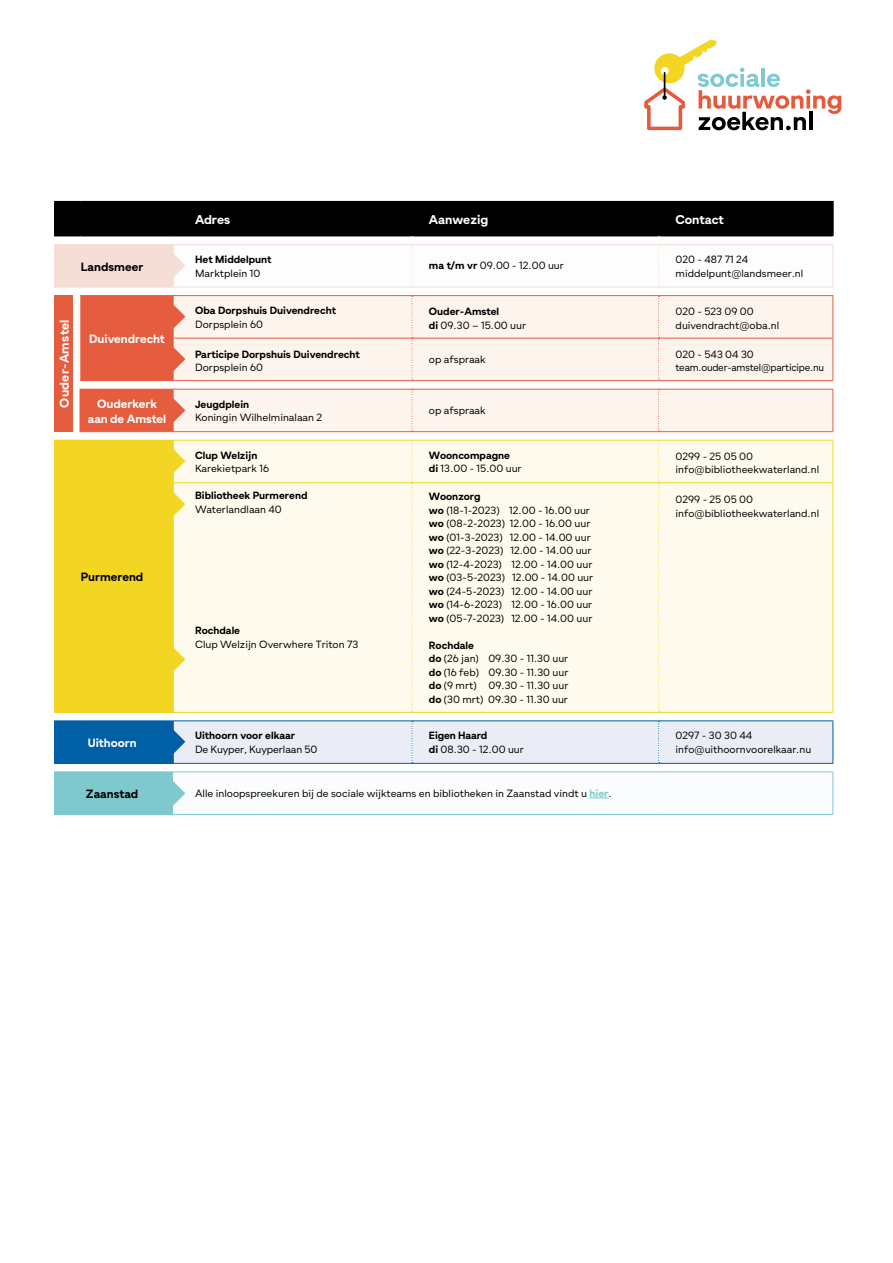
<style>
.page{position:relative;width:893px;height:1263px;background:#fff}
.page>*{position:absolute;margin:0;border:0;box-sizing:border-box;transform-origin:0 0}
.t1{font:700 12.75px "Gramatika";color:#fff}
.t2{font:700 12.75px "Gramatika";letter-spacing:.02em;color:#fff}
.t3{font:700 12px/15px "Gramatika";color:#fff;text-align:center}
.t4{font:700 12px "Gramatika";color:#000}
.t5{font:10.5px/13.5px "Gramatika";color:#000}
.t6{font:700 10.5px/13.5px "Gramatika";color:#000}
.t7{font:10.5px "Gramatika";letter-spacing:-.02em;color:#000;scale:.95 1}
.s1{font-weight:400}
.s2{font-weight:700}
.s3{font-weight:700;color:#7fc9ce}
</style>
<div class="page">
<svg style="left:644px;top:39px;width:197px;height:91px"></svg>
<div style="left:55px;top:772px;width:119px;height:42px;background:#7fc9ce"></div>
<div style="left:174px;top:772px;width:659px;height:42px;background:#fafcfd"></div>
<hr style="left:832px;top:772px;width:1px;height:42px;background:#7fc9ce">
<svg style="left:54px;top:814px;width:26px;height:1px"></svg>
<hr style="left:80px;top:814px;width:94px;height:1px;background:#7fc9ce">
<hr style="left:174px;top:814px;width:238px;height:1px;background:#7fc9ce">
<hr style="left:412px;top:814px;width:247px;height:1px;background:#7fc9ce">
<hr style="left:659px;top:814px;width:174px;height:1px;background:#7fc9ce">
<hr style="left:54px;top:772px;width:2px;height:42px;background:#7fc9ce">
<svg style="left:589px;top:797px;width:20px;height:1px"></svg>
<svg style="left:54px;top:201px;width:780px;height:571px;background:#e7ddc9"></svg>
<svg style="left:173px;top:781px;width:12px;height:24px"></svg>
<p class="t2" style="left:55px;top:408px;width:90px;rotate:-90deg">Ouder-Amstel</p>
<p class="t1" style="left:195px;top:210px;width:37px">Adres</p>
<p class="t1" style="left:429px;top:210px;width:61px">Aanwezig</p>
<p class="t1" style="left:676px;top:210px;width:50px">Contact</p>
<p class="t4" style="left:81px;top:257px;width:64px">Landsmeer</p>
<p class="t6" style="left:195px;top:253px;width:78px">Het Middelpunt<br><span class="s1">Marktplein 10</span></p>
<p class="t5" style="left:429px;top:259px;width:136px"><span class="s2">ma t/m vr</span> 09.00 - 12.00 uur</p>
<p class="t3" style="left:89px;top:331px;width:77px">Duivendrecht</p>
<p class="t6" style="left:195px;top:304px;width:143px">Oba Dorpshuis Duivendrecht</p>
<p class="t5" style="left:195px;top:318px;width:69px">Dorpsplein 60</p>
<p class="t6" style="left:195px;top:348px;width:166px">Participe Dorpshuis Duivendrecht</p>
<p class="t5" style="left:195px;top:361px;width:69px">Dorpsplein 60</p>
<p class="t3" style="left:88px;top:396px;width:80px">Ouderkerk aan de Amstel</p>
<p class="t6" style="left:195px;top:398px;width:56px">Jeugdplein</p>
<p class="t5" style="left:195px;top:411px;width:129px">Koningin Wilhelminalaan 2</p>
<p class="t6" style="left:429px;top:305px;width:72px">Ouder-Amstel</p>
<p class="t5" style="left:429px;top:318px;width:99px"><span class="s2">di</span> 09.30 – 15.00 uur</p>
<p class="t5" style="left:429px;top:353px;width:58px">op afspraak</p>
<p class="t5" style="left:429px;top:404px;width:58px">op afspraak</p>
<p class="t4" style="left:81px;top:568px;width:64px">Purmerend</p>
<p class="t3" style="left:88px;top:735px;width:50px">Uithoorn</p>
<p class="t5" style="left:195px;top:448px;width:76px"><span class="s2">Clup Welzijn<br></span>Karekietpark 16</p>
<p class="t6" style="left:429px;top:449px;width:83px">Wooncompagne</p>
<p class="t5" style="left:429px;top:462px;width:94px"><span class="s2">di</span> 13.00 - 15.00 uur</p>
<p class="t6" style="left:195px;top:489px;width:114px">Bibliotheek Purmerend<br><span class="s1">Waterlandlaan 40</span></p>
<p class="t6" style="left:195px;top:624px;width:47px">Rochdale</p>
<p class="t5" style="left:195px;top:638px;width:165px">Clup Welzijn Overwhere Triton 73</p>
<p class="t6" style="left:195px;top:729px;width:102px">Uithoorn voor elkaar</p>
<p class="t5" style="left:195px;top:743px;width:124px">De Kuyper, Kuyperlaan 50</p>
<p class="t6" style="left:429px;top:490px;width:53px">Woonzorg</p>
<p class="t5" style="left:429px;top:504px;width:163px"><span class="s2">wo</span> (18-1-2023) 12.00 - 16.00 uur</p>
<p class="t5" style="left:429px;top:517px;width:163px"><span class="s2">wo</span> (08-2-2023) 12.00 - 16.00 uur</p>
<p class="t5" style="left:429px;top:531px;width:163px"><span class="s2">wo</span> (01-3-2023) 12.00 - 14.00 uur</p>
<p class="t5" style="left:429px;top:544px;width:164px"><span class="s2">wo</span> (22-3-2023) 12.00 - 14.00 uur</p>
<p class="t5" style="left:429px;top:558px;width:165px"><span class="s2">wo</span> (12-4-2023) 12.00 - 14.00 uur</p>
<p class="t5" style="left:429px;top:571px;width:166px"><span class="s2">wo</span> (03-5-2023) 12.00 - 14.00 uur</p>
<p class="t5" style="left:429px;top:585px;width:165px"><span class="s2">wo</span> (24-5-2023) 12.00 - 14.00 uur</p>
<p class="t5" style="left:429px;top:598px;width:165px"><span class="s2">wo</span> (14-6-2023) 12.00 - 16.00 uur</p>
<p class="t5" style="left:429px;top:612px;width:165px"><span class="s2">wo</span> (05-7-2023) 12.00 - 14.00 uur</p>
<p class="t5" style="left:429px;top:639px;width:141px"><span class="s2">Rochdale<br>do</span> (26 jan) 09.30 - 11.30 uur <span class="s2">do</span> (16 feb) 09.30 - 11.30 uur <span class="s2">do</span> (9 mrt) 09.30 - 11.30 uur <span class="s2">do</span> (30 mrt) 09.30 - 11.30 uur</p>
<p class="t6" style="left:429px;top:729px;width:60px">Eigen Haard</p>
<p class="t5" style="left:429px;top:743px;width:96px"><span class="s2">di</span> 08.30 - 12.00 uur</p>
<p class="t5" style="left:676px;top:253px;width:74px">020 - 487 71 24</p>
<p class="t5" style="left:676px;top:266px;width:129px">middelpunt@landsmeer.nl</p>
<p class="t5" style="left:676px;top:305px;width:80px">020 - 523 09 00</p>
<p class="t5" style="left:676px;top:318px;width:105px">duivendracht@oba.nl</p>
<p class="t5" style="left:676px;top:347px;width:80px">020 - 543 04 30</p>
<p class="t7" style="left:676px;top:360px;width:158px">team.ouder-amstel@participe.nu</p>
<p class="t5" style="left:676px;top:450px;width:79px">0299 - 25 05 00</p>
<p class="t5" style="left:676px;top:463px;width:145px">info@bibliotheekwaterland.nl</p>
<p class="t5" style="left:676px;top:493px;width:79px">0299 - 25 05 00</p>
<p class="t5" style="left:676px;top:506px;width:145px">info@bibliotheekwaterland.nl</p>
<p class="t5" style="left:676px;top:729px;width:78px">0297 - 30 30 44</p>
<p class="t5" style="left:676px;top:743px;width:137px">info@uithoornvoorelkaar.nu</p>
<p class="t4" style="left:86px;top:785px;width:54px">Zaanstad</p>
<p class="t5" style="left:195px;top:786px;width:418px">Alle inloopspreekuren bij de sociale wijkteams en bibliotheken in Zaanstad vindt u <span class="s3">hier</span>.</p>
</div>
